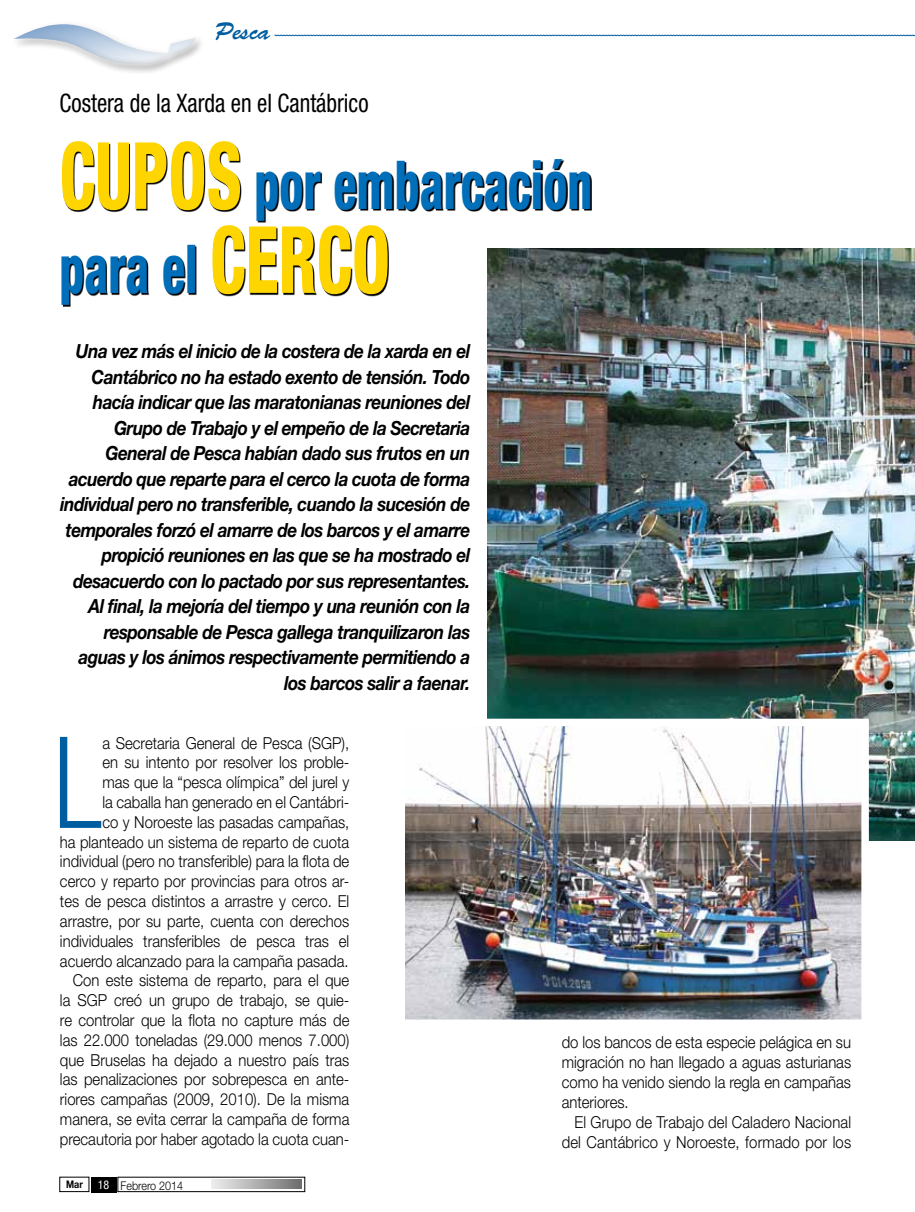
<style>
.page{position:relative;width:915px;height:1212px;background:#fff}
.page>*{position:absolute;margin:0;border:0;box-sizing:border-box;transform-origin:0 0}
.t1{font:300 condensed 127.35px "Helvetica Neue LT Std";color:#005ea0;scale:.9 1}
.t2{font:800 condensed 67.5px/84px "Helvetica Neue LT Std";color:#006eb8;scale:.71 1}
.t3{font:condensed 25.5px "Helvetica Neue LT Std";color:#000;scale:.9 1}
.t4{font:24px "Brush Script Std";color:#005ea0}
.t5{font:italic 700 19.5px/25.5px "Helvetica Neue";letter-spacing:-.03em;color:#000;text-align:right;scale:.88 1}
.t6{font:300 16.5px/19.8px "Helvetica Neue";color:#000;text-align:right;scale:.9 1}
.t7{font:300 12px "Helvetica Neue";color:#000;scale:.9 1}
.s1{font-size:93px;color:#ffd500}
.s2{font-family:"Helvetica Neue LT Std";font-weight:700;font-size:10.5px}
.s3{font-family:"Helvetica Neue LT Std";font-weight:400;font-stretch:condensed;color:#fff}
</style>
<div class="page">
<svg style="left:274px;top:35px;width:640px;height:1px"></svg>
<svg style="left:14px;top:24px;width:181px;height:41px"></svg>
<div style="left:60px;top:1177px;width:29px;height:15px;border:1px solid #000"></div>
<div style="left:91px;top:1177px;width:25px;height:15px;background:#000"></div>
<div style="left:118px;top:1177px;width:187px;height:15px;border:1px solid #000"></div>
<svg style="left:211px;top:1180px;width:90px;height:9px"></svg>
<svg style="left:63px;top:143px;width:528px;height:164px"></svg>
<img style="left:487px;top:249px;width:427px;height:591px">
<img style="left:406px;top:728px;width:453px;height:290px">
<div style="left:397px;top:719px;width:471px;height:308px;border:8px solid #fff"></div>
<h3 class="t4" style="left:215px;top:18px;width:57px">Pesca</h3>
<h3 class="t3" style="left:60px;top:88px;width:345px">Costera de la Xarda en el Cantábrico</h3>
<h2 class="t2" style="left:60px;top:142px;width:751px"><span class="s1">Cupos</span> por embarcación para el <span class="s1">cerco</span></h2>
<p class="t5" style="left:60px;top:338px;width:467px">Una vez más el inicio de la costera de la xarda en el Cantábrico no ha estado exento de tensión. Todo hacía indicar que las maratonianas reuniones del Grupo de Trabajo y el empeño de la Secretaria General de Pesca habían dado sus frutos en un acuerdo que reparte para el cerco la cuota de forma individual pero no transferible, cuando la sucesión de temporales forzó el amarre de los barcos y el amarre propició reuniones en las que se ha mostrado el desacuerdo con lo pactado por sus representantes.<br>Al final, la mejoría del tiempo y una reunión con la responsable de Pesca gallega tranquilizaron las aguas y los ánimos respectivamente permitiendo a los barcos salir a faenar.</p>
<p class="t6" style="left:60px;top:732px;width:323px">a Secretaria General de Pesca (SGP),<br>en su intento por resolver los proble-<br>mas que la “pesca olímpica” del jurel y<br>la caballa han generado en el Cantábri-<br>co y Noroeste las pasadas campañas,<br>ha planteado un sistema de reparto de cuota individual (pero no transferible) para la flota de cerco y reparto por provincias para otros ar&shy;tes de pesca distintos a arrastre y cerco. El arrastre, por su parte, cuenta con derechos individuales transferibles de pesca tras el acuerdo alcanzado para la campaña pasada.<br>Con este sistema de reparto, para el que la SGP creó un grupo de trabajo, se quie&shy;re controlar que la flota no capture más de las 22.000 toneladas (29.000 menos 7.000) que Bruselas ha dejado a nuestro país tras las penalizaciones por sobrepesca en ante&shy;riores campañas (2009, 2010). De la misma manera, se evita cerrar la campaña de forma precautoria por haber agotado la cuota cuan-</p>
<h1 class="t1" style="left:53px;top:710px;width:56px">L</h1>
<p class="t7" style="left:66px;top:1178px;width:132px"><span class="s2">Mar</span> <span class="s3">18</span> Febrero 2014</p>
<p class="t6" style="left:561px;top:1032px;width:323px;text-align:justify">do los bancos de esta especie pelágica en su migración no han llegado a aguas asturianas como ha venido siendo la regla en campañas anteriores.</p>
<p class="t6" style="left:561px;top:1111px;width:323px">El Grupo de Trabajo del Caladero Nacional del Cantábrico y Noroeste, formado por los</p>
</div>
